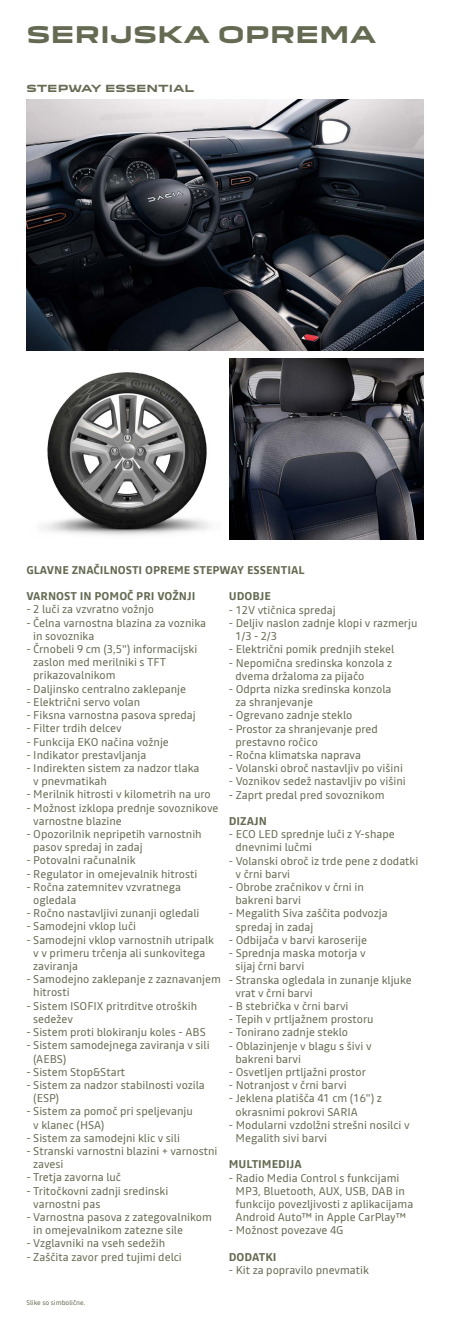
<style>
.page{position:relative;width:450px;height:1331px;background:#fff}
.page>*{position:absolute;margin:0;border:0;box-sizing:border-box;transform-origin:0 0}
.t1{font:700 22.4px "Dacia Block Extended";color:#646b52}
.t2{font:11.2px/13.2px "Read";color:#646b52}
.t3{font:700 11.2px "Read";color:#646b52}
.t4{font:700 9.6px "Dacia Block Extended";color:#646b52}
.t5{font:6.8px "Read";color:#646b52}
</style>
<div class="page">
<img style="left:26px;top:99px;width:398px;height:251px">
<img style="left:41px;top:372px;width:169px;height:163px">
<img style="left:229px;top:358px;width:195px;height:182px">
<h1 class="t1" style="left:26px;top:22px;width:352px">SERIJSKA OPREMA</h1>
<p class="t4" style="left:26px;top:83px;width:169px">STEPWAY ESSENTIAL</p>
<p class="t3" style="left:26px;top:562px;width:280px">GLAVNE ZNAČILNOSTI OPREME STEPWAY ESSENTIAL</p>
<p class="t3" style="left:26px;top:588px;width:171px">VARNOST IN POMOČ PRI VOŽNJI</p>
<p class="t2" style="left:26px;top:603px;width:129px">- 2 luči za vzvratno vožnjo</p>
<p class="t2" style="left:33px;top:616px;width:175px;text-indent:-7px">- Čelna varnostna blazina za voznika in sovoznika</p>
<p class="t2" style="left:33px;top:642px;width:166px;text-indent:-7px">- Črnobeli 9 cm (3,5") informacijski zaslon med merilniki s TFT prikazovalnikom</p>
<p class="t2" style="left:26px;top:682px;width:161px">- Daljinsko centralno zaklepanje</p>
<p class="t2" style="left:26px;top:695px;width:116px">- Električni servo volan</p>
<p class="t2" style="left:26px;top:708px;width:171px">- Fiksna varnostna pasova spredaj</p>
<p class="t2" style="left:26px;top:721px;width:97px">- Filter trdih delcev</p>
<p class="t2" style="left:26px;top:735px;width:144px">- Funkcija EKO načina vožnje</p>
<p class="t2" style="left:26px;top:748px;width:122px">- Indikator prestavljanja</p>
<p class="t2" style="left:33px;top:761px;width:168px;text-indent:-7px">- Indirekten sistem za nadzor tlaka v pnevmatikah</p>
<p class="t2" style="left:26px;top:787px;width:186px">- Merilnik hitrosti v kilometrih na uro</p>
<p class="t2" style="left:33px;top:801px;width:187px;text-indent:-7px">- Možnost izklopa prednje sovoznikove varnostne blazine</p>
<p class="t2" style="left:33px;top:827px;width:170px;text-indent:-7px">- Opozorilnik nepripetih varnostnih pasov spredaj in zadaj</p>
<p class="t2" style="left:26px;top:854px;width:111px">- Potovalni računalnik</p>
<p class="t2" style="left:26px;top:867px;width:173px">- Regulator in omejevalnik hitrosti</p>
<p class="t2" style="left:33px;top:880px;width:150px;text-indent:-7px">- Ročna zatemnitev vzvratnega ogledala</p>
<p class="t2" style="left:26px;top:906px;width:175px">- Ročno nastavljivi zunanji ogledali</p>
<p class="t2" style="left:26px;top:920px;width:111px">- Samodejni vklop luči</p>
<p class="t2" style="left:33px;top:933px;width:182px;text-indent:-7px">- Samodejni vklop varnostnih utripalk v v primeru trčenja ali sunkovitega zaviranja</p>
<p class="t2" style="left:33px;top:972px;width:189px;text-indent:-7px">- Samodejno zaklepanje z zaznavanjem hitrosti</p>
<p class="t2" style="left:33px;top:999px;width:166px;text-indent:-7px">- Sistem ISOFIX pritrditve otroških sedežev</p>
<p class="t2" style="left:26px;top:1025px;width:181px">- Sistem proti blokiranju koles - ABS</p>
<p class="t2" style="left:33px;top:1038px;width:178px;text-indent:-7px">- Sistem samodejnega zaviranja v sili (AEBS)</p>
<p class="t2" style="left:26px;top:1065px;width:100px">- Sistem Stop&amp;Start</p>
<p class="t2" style="left:33px;top:1078px;width:173px;text-indent:-7px">- Sistem za nadzor stabilnosti vozila (ESP)</p>
<p class="t2" style="left:33px;top:1104px;width:161px;text-indent:-7px">- Sistem za pomoč pri speljevanju v klanec (HSA)</p>
<p class="t2" style="left:26px;top:1131px;width:155px">- Sistem za samodejni klic v sili</p>
<p class="t2" style="left:33px;top:1144px;width:186px;text-indent:-7px">- Stranski varnostni blazini + varnostni zavesi</p>
<p class="t2" style="left:26px;top:1170px;width:96px">- Tretja zavorna luč</p>
<p class="t2" style="left:33px;top:1184px;width:137px;text-indent:-7px">- Tritočkovni zadnji sredinski varnostni pas</p>
<p class="t2" style="left:33px;top:1210px;width:180px;text-indent:-7px">- Varnostna pasova z zategovalnikom in omejevalnikom zatezne sile</p>
<p class="t2" style="left:26px;top:1236px;width:140px">- Vzglavniki na vseh sedežih</p>
<p class="t2" style="left:26px;top:1250px;width:157px">- Zaščita zavor pred tujimi delci</p>
<p class="t3" style="left:229px;top:588px;width:44px">UDOBJE</p>
<p class="t2" style="left:229px;top:603px;width:108px">- 12V vtičnica spredaj</p>
<p class="t2" style="left:236px;top:616px;width:183px;text-indent:-7px">- Deljiv naslon zadnje klopi v razmerju<br>1/3 - 2/3</p>
<p class="t2" style="left:229px;top:642px;width:167px">- Električni pomik prednjih stekel</p>
<p class="t2" style="left:236px;top:656px;width:158px;text-indent:-7px">- Nepomična sredinska konzola z dvema držaloma za pijačo</p>
<p class="t2" style="left:236px;top:682px;width:157px;text-indent:-7px">- Odprta nizka sredinska konzola za shranjevanje</p>
<p class="t2" style="left:229px;top:708px;width:125px">- Ogrevano zadnje steklo</p>
<p class="t2" style="left:236px;top:722px;width:144px;text-indent:-7px">- Prostor za shranjevanje pred prestavno ročico</p>
<p class="t2" style="left:229px;top:748px;width:134px">- Ročna klimatska naprava</p>
<p class="t2" style="left:229px;top:761px;width:176px">- Volanski obroč nastavljiv po višini</p>
<p class="t2" style="left:229px;top:775px;width:179px">- Voznikov sedež nastavljiv po višini</p>
<p class="t2" style="left:229px;top:788px;width:157px">- Zaprt predal pred sovoznikom</p>
<p class="t3" style="left:229px;top:813px;width:40px">DIZAJN</p>
<p class="t2" style="left:236px;top:827px;width:161px;text-indent:-7px">- ECO LED sprednje luči z Y-shape dnevnimi lučmi</p>
<p class="t2" style="left:236px;top:854px;width:184px;text-indent:-7px">- Volanski obroč iz trde pene z dodatki v črni barvi</p>
<p class="t2" style="left:236px;top:880px;width:130px;text-indent:-7px">- Obrobe zračnikov v črni in bakreni barvi</p>
<p class="t2" style="left:236px;top:907px;width:154px;text-indent:-7px">- Megalith Siva zaščita podvozja spredaj in zadaj</p>
<p class="t2" style="left:229px;top:933px;width:140px">- Odbijača v barvi karoserije</p>
<p class="t2" style="left:236px;top:946px;width:132px;text-indent:-7px">- Sprednja maska motorja v sijaj črni barvi</p>
<p class="t2" style="left:236px;top:973px;width:178px;text-indent:-7px">- Stranska ogledala in zunanje kljuke vrat v črni barvi</p>
<p class="t2" style="left:229px;top:999px;width:121px">- B stebrička v črni barvi</p>
<p class="t2" style="left:229px;top:1012px;width:146px">- Tepih v prtljažnem prostoru</p>
<p class="t2" style="left:229px;top:1025px;width:121px">- Tonirano zadnje steklo</p>
<p class="t2" style="left:236px;top:1039px;width:138px;text-indent:-7px">- Oblazinjenje v blagu s šivi v bakreni barvi</p>
<p class="t2" style="left:229px;top:1065px;width:139px">- Osvetljen prtljažni prostor</p>
<p class="t2" style="left:229px;top:1078px;width:119px">- Notranjost v črni barvi</p>
<p class="t2" style="left:236px;top:1091px;width:148px;text-indent:-7px">- Jeklena platišča 41 cm (16") z okrasnimi pokrovi SARIA</p>
<p class="t2" style="left:236px;top:1118px;width:176px;text-indent:-7px">- Modularni vzdolžni strešni nosilci v<br>Megalith sivi barvi</p>
<p class="t3" style="left:229px;top:1156px;width:74px">MULTIMEDIJA</p>
<p class="t2" style="left:236px;top:1171px;width:179px;text-indent:-7px">- Radio Media Control s funkcijami MP3, Bluetooth, AUX, USB, DAB in funkcijo povezljivosti z aplikacijama Android Auto™ in Apple CarPlay™</p>
<p class="t2" style="left:229px;top:1223px;width:116px">- Možnost povezave 4G</p>
<p class="t3" style="left:229px;top:1249px;width:49px">DODATKI</p>
<p class="t2" style="left:229px;top:1263px;width:142px">- Kit za popravilo pnevmatik</p>
<p class="t5" style="left:26px;top:1297px;width:60px">Slike so simbolične.</p>
</div>
